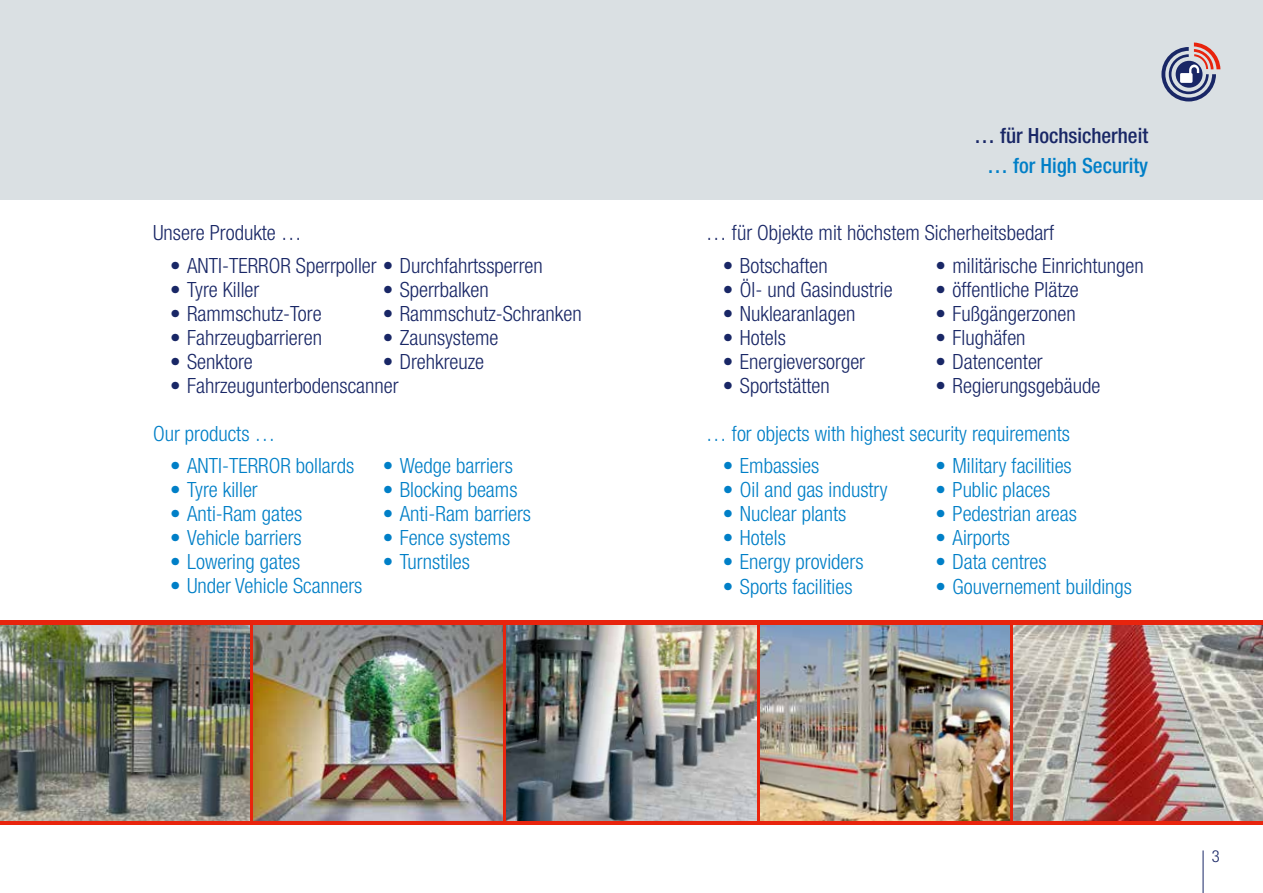
<style>
.page{position:relative;width:1263px;height:893px;background:#fff}
.page>*{position:absolute;margin:0;border:0;box-sizing:border-box;transform-origin:0 0}
.t1{font:300 condensed 21px "Helvetica Neue LT Std";color:#192766}
.t2{font:300 condensed 21px "Helvetica Neue LT Std";color:#007fc7}
.t3{font:500 condensed 21px "Helvetica Neue LT Std";color:#192766}
.t4{font:500 condensed 21px "Helvetica Neue LT Std";color:#007fc7}
.t5{font:300 condensed 16.5px "Helvetica Neue LT Std";color:#192766}
</style>
<div class="page">
<div style="left:0;top:0;width:1263px;height:200px;background:#dae0e3"></div>
<svg style="left:1161px;top:43px;width:59px;height:58px"></svg>
<hr style="left:1203px;top:850px;width:1px;height:43px;background:#192766">
<div style="left:0;top:621px;width:1263px;height:204px;background:#e8240d"></div>
<img style="left:1014px;top:625px;width:249px;height:196px">
<img style="left:760px;top:625px;width:249px;height:196px">
<img style="left:507px;top:625px;width:249px;height:196px">
<img style="left:253px;top:625px;width:250px;height:196px">
<img style="left:0;top:625px;width:249px;height:196px">
<p class="t1" style="left:153px;top:221px;width:150px">Unsere Produkte …</p>
<p class="t1" style="left:170px;top:253px;width:374px">• ANTI-TERROR Sperrpoller • Durchfahrtssperren</p>
<p class="t1" style="left:170px;top:277px;width:91px">• Tyre Killer</p>
<p class="t1" style="left:383px;top:277px;width:107px">• Sperrbalken</p>
<p class="t1" style="left:170px;top:301px;width:153px">• Rammschutz-Tore</p>
<p class="t1" style="left:383px;top:301px;width:200px">• Rammschutz-Schranken</p>
<p class="t1" style="left:170px;top:325px;width:153px">• Fahrzeugbarrieren</p>
<p class="t1" style="left:383px;top:325px;width:117px">• Zaunsysteme</p>
<p class="t1" style="left:170px;top:349px;width:84px">• Senktore</p>
<p class="t1" style="left:383px;top:349px;width:103px">• Drehkreuze</p>
<p class="t1" style="left:170px;top:373px;width:230px">• Fahrzeugunterbodenscanner</p>
<p class="t2" style="left:153px;top:421px;width:124px">Our products …</p>
<p class="t2" style="left:170px;top:454px;width:186px">• ANTI-TERROR bollards</p>
<p class="t2" style="left:383px;top:454px;width:132px">• Wedge barriers</p>
<p class="t2" style="left:170px;top:478px;width:89px">• Tyre killer</p>
<p class="t2" style="left:383px;top:478px;width:136px">• Blocking beams</p>
<p class="t2" style="left:170px;top:502px;width:134px">• Anti-Ram gates</p>
<p class="t2" style="left:383px;top:502px;width:150px">• Anti-Ram barriers</p>
<p class="t2" style="left:170px;top:526px;width:133px">• Vehicle barriers</p>
<p class="t2" style="left:383px;top:526px;width:129px">• Fence systems</p>
<p class="t2" style="left:170px;top:550px;width:132px">• Lowering gates</p>
<p class="t2" style="left:383px;top:550px;width:89px">• Turnstiles</p>
<p class="t2" style="left:170px;top:574px;width:194px">• Under Vehicle Scanners</p>
<p class="t3" style="left:974px;top:123px;width:175px">… für Hochsicherheit</p>
<p class="t4" style="left:987px;top:153px;width:162px">… for High Security</p>
<p class="t1" style="left:706px;top:221px;width:350px">… für Objekte mit höchstem Sicherheitsbedarf</p>
<p class="t1" style="left:723px;top:253px;width:106px">• Botschaften</p>
<p class="t1" style="left:935px;top:253px;width:210px">• militärische Einrichtungen</p>
<p class="t1" style="left:723px;top:277px;width:171px">• Öl- und Gasindustrie</p>
<p class="t1" style="left:935px;top:277px;width:145px">• öffentliche Plätze</p>
<p class="t1" style="left:723px;top:301px;width:134px">• Nuklearanlagen</p>
<p class="t1" style="left:935px;top:301px;width:142px">• Fußgängerzonen</p>
<p class="t1" style="left:723px;top:325px;width:64px">• Hotels</p>
<p class="t1" style="left:935px;top:325px;width:92px">• Flughäfen</p>
<p class="t1" style="left:723px;top:349px;width:144px">• Energieversorger</p>
<p class="t1" style="left:935px;top:349px;width:109px">• Datencenter</p>
<p class="t1" style="left:723px;top:373px;width:108px">• Sportstätten</p>
<p class="t1" style="left:935px;top:373px;width:166px">• Regierungsgebäude</p>
<p class="t2" style="left:706px;top:421px;width:366px">… for objects with highest security requirements</p>
<p class="t2" style="left:723px;top:454px;width:98px">• Embassies</p>
<p class="t2" style="left:935px;top:454px;width:138px">• Military facilities</p>
<p class="t2" style="left:723px;top:478px;width:166px">• Oil and gas industry</p>
<p class="t2" style="left:935px;top:478px;width:116px">• Public places</p>
<p class="t2" style="left:723px;top:502px;width:125px">• Nuclear plants</p>
<p class="t2" style="left:935px;top:502px;width:143px">• Pedestrian areas</p>
<p class="t2" style="left:723px;top:526px;width:64px">• Hotels</p>
<p class="t2" style="left:935px;top:526px;width:76px">• Airports</p>
<p class="t2" style="left:723px;top:550px;width:142px">• Energy providers</p>
<p class="t2" style="left:935px;top:550px;width:113px">• Data centres</p>
<p class="t2" style="left:723px;top:574px;width:131px">• Sports facilities</p>
<p class="t2" style="left:935px;top:574px;width:198px">• Gouvernement buildings</p>
<p class="t5" style="left:1212px;top:847px;width:9px">3</p>
</div>
